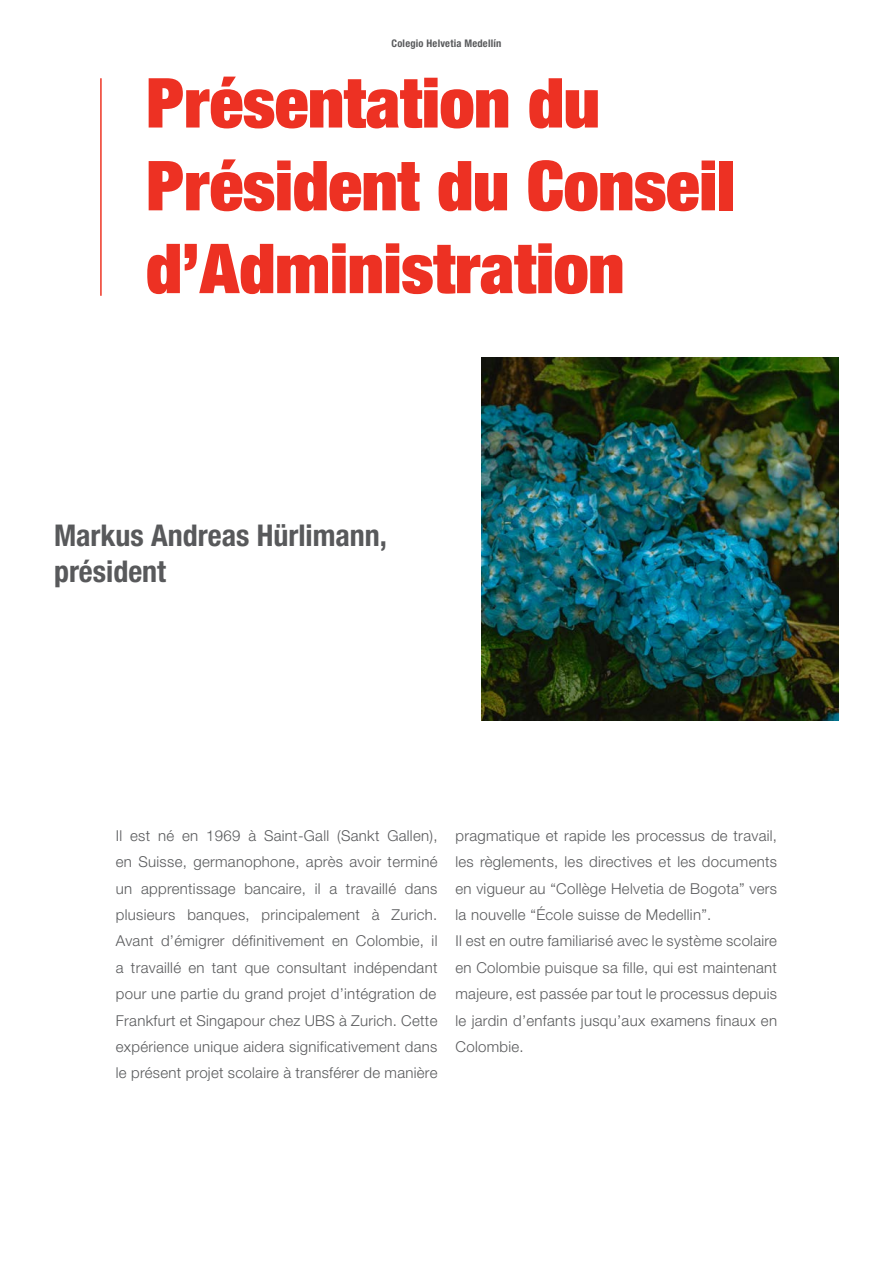
<style>
.page{position:relative;width:893px;height:1263px;background:#fff}
.page>*{position:absolute;margin:0;border:0;box-sizing:border-box;transform-origin:0 0}
.t1{font:900 condensed 69px/82.8px "Helvetica Neue LT Std";color:#ed3123}
.t2{font:700 condensed 30px/36px "Helvetica Neue LT Std";color:#58595b}
.t3{font:300 15px/26.4px "Helvetica Neue LT Std";letter-spacing:.02em;color:#595a5c;text-align:justify}
.t4{font:700 condensed 10.5px "Helvetica Neue LT Std";letter-spacing:.02em;color:#595a5c}
</style>
<div class="page">
<hr style="left:100px;top:78px;width:2px;height:218px;background:#ee3525">
<img style="left:482px;top:357px;width:357px;height:363px">
<p class="t4" style="left:391px;top:37px;width:111px">Colegio Helvetia Medellín</p>
<h1 class="t1" style="left:146px;top:60px;width:590px">Présentation du<br>Président du Conseil d’Administration</h1>
<h2 class="t2" style="left:54px;top:516px;width:335px">Markus Andreas Hürlimann, président</h2>
<p class="t3" style="left:116px;top:822px;width:323px">Il est né en 1969 à Saint-Gall (Sankt Gallen), en Suisse, germanophone, après avoir terminé un apprentissage bancaire, il a travaillé dans plusieurs banques, principalement à Zurich.<br>Avant d’émigrer définitivement en Colombie, il a travaillé en tant que consultant indépendant pour une partie du grand projet d’intégration de Frankfurt et Singapour chez UBS à Zurich. Cette expérience unique aidera significativement dans le présent projet scolaire à transférer de manière</p>
<p class="t3" style="left:455px;top:822px;width:323px;text-align:left">pragmatique et rapide les processus de travail, les règlements, les directives et les documents en vigueur au “Collège Helvetia de Bogota” vers la nouvelle “École suisse de Medellin”.<br>Il est en outre familiarisé avec le système scolaire en Colombie puisque sa fille, qui est maintenant majeure, est passée par tout le processus depuis le jardin d’enfants jusqu’aux examens finaux en Colombie.</p>
</div>
